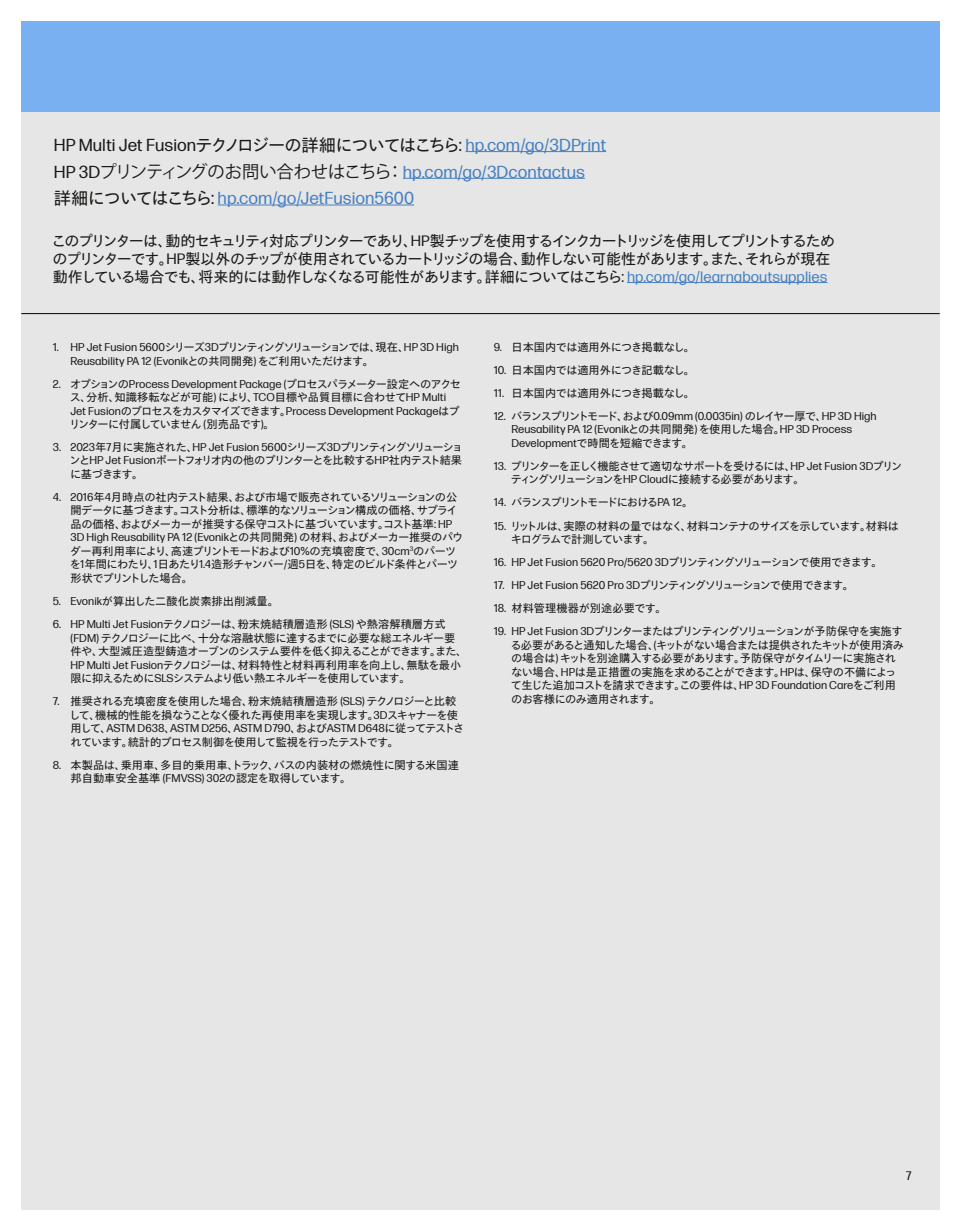
<style>
.page{position:relative;width:961px;height:1231px;background:#fff}
.page>*{position:absolute;margin:0;border:0;box-sizing:border-box;transform-origin:0 0}
.t1{font:17.25px/26.7px "Forma DJR Micro";color:#4780c1}
.t2{font:15px/18px "Forma DJR Japanese Micro";letter-spacing:-.105em;color:#191917}
.t3{font:12.3px "Forma DJR Micro";color:#191917}
.t4{font:11.25px/13.5px "Forma DJR Japanese Micro";letter-spacing:-.065em;color:#191917}
.t5{font:11.25px/13.5px "Forma DJR Micro";color:#191917}
.t6{font:11.25px/13.5px "Forma DJR Japanese Micro";color:#191917}
.t7{font:11.25px/13.5px "Forma DJR Japanese Micro";letter-spacing:-.115em;color:#191917}
.t8{font:11.25px "Forma DJR Japanese Micro";letter-spacing:-.03em;color:#191917}
.t9{font:11.25px/13.5px "Forma DJR Japanese Micro";letter-spacing:-.095em;color:#191917}
.t10{font:11.25px "Forma DJR Japanese Micro";letter-spacing:-.02em;color:#191917}
.t11{font:11.25px "Forma DJR Japanese Micro";letter-spacing:-.14em;color:#191917}
.t12{font:11.25px "Forma DJR Japanese Micro";letter-spacing:-.09em;color:#191917}
.s1{color:#191917}
.s2{font-family:"Forma DJR Japanese Micro";color:#191917}
.s3{font-family:"Koz Go Pr 6 N";color:#191917}
.s4{font-family:"Forma DJR Micro"}
.s5{font-family:"Forma DJR Micro";color:#4780c1}
.s6{font-family:"Forma DJR Japanese Micro"}
</style>
<div class="page">
<div style="left:21px;top:21px;width:918px;height:1188px;background:#e6e6e6"></div>
<div style="left:21px;top:21px;width:918px;height:90px;background:#78b0f2"></div>
<hr style="left:21px;top:313px;width:918px;height:1px;background:#020204">
<hr style="left:627px;top:282px;width:200px;height:1px;background:#4780c1">
<hr style="left:465px;top:151px;width:141px;height:1px;background:#4780c1">
<hr style="left:403px;top:178px;width:182px;height:1px;background:#4780c1">
<hr style="left:218px;top:205px;width:196px;height:1px;background:#4780c1">
<h1 class="t1" style="left:54px;top:130px;width:554px"><span class="s1">HP Multi Jet Fusion</span><span class="s2">テクノロジーの詳細についてはこちら</span><span class="s1">:</span> hp.com/go/3DPrint<br><span class="s1">HP 3D</span><span class="s3">プリンティングのお問い合わせはこちら：</span>hp.com/go/3Dcontactus<span class="s2">詳細についてはこちら</span><span class="s1">:</span> hp.com/go/JetFusion5600</h1>
<h2 class="t2" style="left:51px;top:231px;width:785px">このプリンターは、動的セキュリティ対応プリンターであり、<span class="s4">HP</span>製チップを使用するインクカートリッジを使用してプリントするためのプリンターです。<span class="s4">HP</span>製以外のチップが使用されているカートリッジの場合、動作しない可能性があります。また、それらが現在動作している場合でも、将来的には動作しなくなる可能性があります。詳細についてはこちら<span class="s4">:</span> <span class="s5">hp.com/go/learnaboutsupplies</span></h2>
<p class="t5" style="left:70px;top:340px;width:390px;text-indent:-18px">1. HP Jet Fusion 5600<span class="s6">シリーズ</span>3D<span class="s6">プリンティングソリューションでは、現在、</span>HP 3D High<br>Reusability PA 12 (Evonik<span class="s6">との共同開発</span>) <span class="s6">をご利用いただけます。</span></p>
<p class="t5" style="left:53px;top:376px;width:409px">2. <span class="s6">オプションの</span>Process Development Package (<span class="s6">プロセスパラメーター設定へのアクセ</span></p>
<p class="t10" style="left:70px;top:389px;width:378px">ス、分析、知識移転などが可能<span class="s4">)</span> により、<span class="s4">TCO</span>目標や品質目標に合わせて<span class="s4">HP Multi</span></p>
<p class="t5" style="left:70px;top:403px;width:391px">Jet Fusion<span class="s6">のプロセスをカスタマイズできます。</span>Process Development Package<span class="s6">はプ</span></p>
<p class="t12" style="left:69px;top:416px;width:207px">リンターに付属していません <span class="s4">(</span>別売品です<span class="s4">)</span>。</p>
<p class="t4" style="left:70px;top:440px;width:395px;text-align:justify;text-indent:-17px"><span class="s4">3. 2023</span>年<span class="s4">7</span>月に実施された、<span class="s4">HP Jet Fusion 5600</span>シリーズ<span class="s4">3D</span>プリンティングソリューションと<span class="s4">HP Jet Fusion</span>ポートフォリオ内の他のプリンターとを比較する<span class="s4">HP</span>社内テスト結果に基づきます。</p>
<p class="t4" style="left:70px;top:490px;width:388px;text-align:justify;text-indent:-18px"><span class="s4">4. 2016</span>年<span class="s4">4</span>月時点の社内テスト結果、および市場で販売されているソリューションの公開データに基づきます。コスト分析は、標準的なソリューション構成の価格、サプライ品の価格、およびメーカーが推奨する保守コストに基づいています。コスト基準<span class="s4">: HP</span></p>
<p class="t5" style="left:70px;top:530px;width:394px">3D High Reusability PA 12 (Evonik<span class="s6">との共同開発</span>) <span class="s6">の材料、およびメーカー推奨のパウ</span></p>
<p class="t4" style="left:70px;top:544px;width:390px">ダー再利用率により、高速プリントモードおよび<span class="s4">10%</span>の充填密度で、<span class="s4">30cm</span><sup>3</sup>のパーツを<span class="s4">1</span>年間にわたり、<span class="s4">1</span>日あたり<span class="s4">1.4</span>造形チャンバー<span class="s4">/</span>週<span class="s4">5</span>日を、特定のビルド条件とパーツ形状でプリントした場合。</p>
<p class="t6" style="left:53px;top:594px;width:228px"><span class="s4">5. Evonik</span>が算出した二酸化炭素排出削減量。</p>
<p class="t4" style="left:70px;top:617px;width:398px;text-indent:-18px"><span class="s4">6. HP Multi Jet Fusion</span>テクノロジーは、粉末焼結積層造形 <span class="s4">(SLS)</span> や熱溶解積層方式<span class="s4">(FDM)</span> テクノロジーに比べ、十分な溶融状態に達するまでに必要な総エネルギー要件や、大型減圧造型鋳造オーブンのシステム要件を低く抑えることができます。また、<span class="s4">HP Multi Jet Fusion</span>テクノロジーは、材料特性と材料再利用率を向上し、無駄を最小限に抑えるために<span class="s4">SLS</span>システムより低い熱エネルギーを使用しています。</p>
<p class="t4" style="left:53px;top:694px;width:407px;text-align:right"><span class="s4">7.</span> 推奨される充填密度を使用した場合、粉末焼結積層造形 <span class="s4">(SLS)</span> テクノロジーと比較して、機械的性能を損なうことなく優れた再使用率を実現します。<span class="s4">3D</span>スキャナーを使</p>
<p class="t5" style="left:70px;top:720px;width:395px"><span class="s6">用して、</span>ASTM D638<span class="s6">、</span>ASTM D256<span class="s6">、</span>ASTM D790<span class="s6">、および</span>ASTM D648<span class="s6">に従ってテストさ</span></p>
<p class="t4" style="left:70px;top:734px;width:330px">れています。統計的プロセス制御を使用して監視を行ったテストです。</p>
<p class="t6" style="left:70px;top:757px;width:390px;text-indent:-18px"><span class="s4">8.</span> 本製品は、乗用車、多目的乗用車、トラック、バスの内装材の燃焼性に関する米国連邦自動車安全基準 <span class="s4">(FMVSS) 302</span>の認定を取得しています。</p>
<p class="t8" style="left:494px;top:339px;width:203px"><span class="s4">9.</span> 日本国内では適用外につき掲載なし。</p>
<p class="t8" style="left:494px;top:362px;width:203px"><span class="s4">10.</span> 日本国内では適用外につき記載なし。</p>
<p class="t8" style="left:494px;top:385px;width:203px"><span class="s4">11.</span> 日本国内では適用外につき掲載なし。</p>
<p class="t5" style="left:511px;top:408px;width:366px;text-indent:-18px">12. <span class="s6">バランスプリントモード、および</span>0.09mm (0.0035in) <span class="s6">のレイヤー厚で、</span>HP 3D High<br>Reusability PA 12 (Evonik<span class="s6">との共同開発</span>) <span class="s6">を使用した場合。</span>HP 3D Process<br>Development<span class="s6">で時間を短縮できます。</span></p>
<p class="t7" style="left:511px;top:459px;width:393px;text-indent:-17px"><span class="s4">13.</span> プリンターを正しく機能させて適切なサポートを受けるには、<span class="s4">HP Jet Fusion 3D</span>プリンティングソリューションを<span class="s4">HP Cloud</span>に接続する必要があります。</p>
<p class="t11" style="left:494px;top:494px;width:201px"><span class="s4">14.</span> バランスプリントモードにおける<span class="s4">PA 12</span>。</p>
<p class="t9" style="left:511px;top:518px;width:390px;text-indent:-17px"><span class="s4">15.</span> リットルは、実際の材料の量ではなく、材料コンテナのサイズを示しています。材料はキログラムで計測しています。</p>
<p class="t5" style="left:494px;top:554px;width:390px">16. HP Jet Fusion 5620 Pro/5620 3D<span class="s6">プリンティングソリューションで使用できます。</span></p>
<p class="t5" style="left:494px;top:577px;width:362px">17. HP Jet Fusion 5620 Pro 3D<span class="s6">プリンティングソリューションで使用できます。</span></p>
<p class="t6" style="left:494px;top:601px;width:174px"><span class="s4">18.</span> 材料管理機器が別途必要です。</p>
<p class="t4" style="left:510px;top:624px;width:395px;text-indent:-17px"><span class="s4">19. HP Jet Fusion 3D</span>プリンターまたはプリンティングソリューションが予防保守を実施する必要があると通知した場合、<span class="s4">(</span>キットがない場合または提供されたキットが使用済みの場合は<span class="s4">)</span> キットを別途購入する必要があります。予防保守がタイムリーに実施されない場合、<span class="s4">HP</span>は是正措置の実施を求めることができます。<span class="s4">HP</span>は、保守の不備によって生じた追加コストを請求できます。この要件は、<span class="s4">HP 3D Foundation Care</span>をご利用のお客様にのみ適用されます。</p>
<p class="t3" style="left:905px;top:1166px;width:7px">7</p>
</div>
